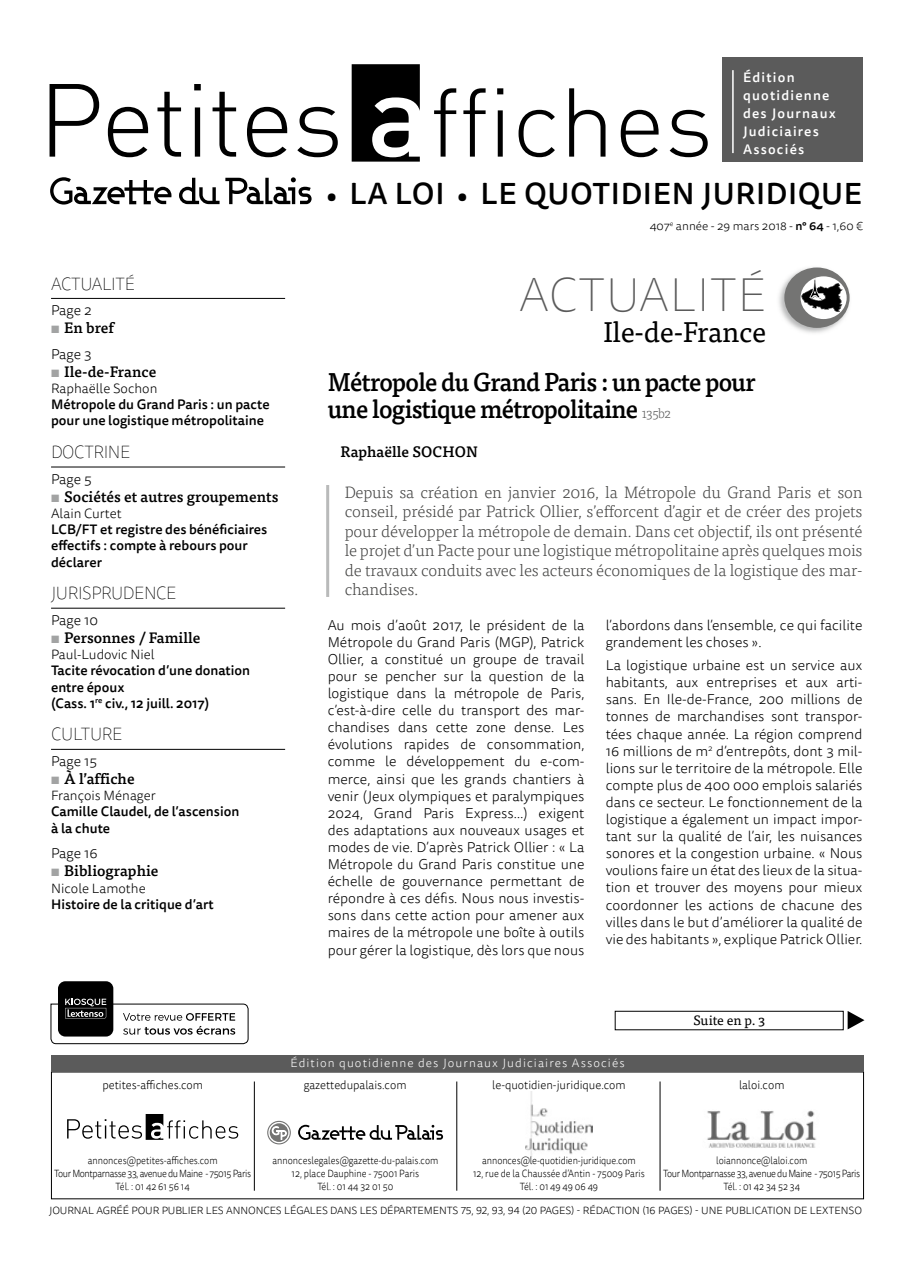
<style>
.page{position:relative;width:915px;height:1263px;background:#fff}
.page>*{position:absolute;margin:0;border:0;box-sizing:border-box;transform-origin:0 0}
.t1{font:100 48px "Tisa Sans OT";letter-spacing:.01em;color:#5b5b5b}
.t2{font:500 30px "Tisa Sans OT";letter-spacing:.02em;color:#000}
.t3{font:28.5px "Tisa OT";letter-spacing:-.01em;color:#000}
.t4{font:500 25.5px/27px "Tisa OT";letter-spacing:-.03em;color:#000;scale:.95 1}
.t5{font:100 18px "Tisa Sans OT";letter-spacing:-.02em;color:#000;scale:.95 1}
.t6{font:300 16.5px/19.5px "Tisa OT";letter-spacing:-.01em;color:#444443;text-align:justify}
.t7{font:500 15px "Tisa OT";color:#000}
.t8{font:300 14.25px/17.1px "Tisa Sans OT";color:#000;text-align:justify}
.t9{font:500 13.5px/16.2px "Tisa Sans OT";color:#000}
.t10{font:300 13.5px "Tisa Sans OT";color:#000}
.t11{font:500 13.5px/18px "Tisa Sans OT";letter-spacing:.09em;color:#fff}
.t12{font:13.5px "Tisa OT";color:#000}
.t13{font:300 12px "Tisa Sans OT";color:#000;scale:.95 1}
.t14{font:300 12px "Tisa Sans OT";letter-spacing:.09em;color:#fff}
.t15{font:300 12px "Tisa Sans OT";color:#000}
.t16{font:300 10.5px/12.6px "Tisa Sans OT";letter-spacing:-.04em;color:#000;text-align:center;scale:.88 1}
.t17{font:300 10.5px/12.6px "Tisa Sans OT";letter-spacing:-.01em;color:#000;text-align:center;scale:.88 1}
.t18{font:300 10.5px "Tisa Sans OT";letter-spacing:-.01em;color:#000}
.s1{font-weight:700;color:#a2a3a3}
.s2{font-size:27px}
.s3{font-weight:500}
.s4{font-weight:300;font-size:13.5px;color:#5b5b5b}
</style>
<div class="page">
<div style="left:721px;top:58px;width:140px;height:104px;background:#5b5b5b"></div>
<hr style="left:732px;top:70px;width:1px;height:83px;background:#fff">
<svg style="left:50px;top:84px;width:49px;height:73px"></svg>
<svg style="left:108px;top:107px;width:40px;height:50px"></svg>
<svg style="left:157px;top:92px;width:24px;height:65px"></svg>
<svg style="left:194px;top:84px;width:7px;height:73px"></svg>
<svg style="left:212px;top:92px;width:24px;height:65px"></svg>
<svg style="left:247px;top:107px;width:40px;height:50px"></svg>
<svg style="left:297px;top:107px;width:40px;height:50px"></svg>
<svg style="left:351px;top:64px;width:68px;height:98px"></svg>
<svg style="left:434px;top:88px;width:22px;height:69px"></svg>
<svg style="left:463px;top:88px;width:22px;height:69px"></svg>
<svg style="left:497px;top:88px;width:6px;height:69px"></svg>
<svg style="left:518px;top:110px;width:36px;height:47px"></svg>
<svg style="left:569px;top:88px;width:36px;height:69px"></svg>
<svg style="left:620px;top:110px;width:38px;height:47px"></svg>
<svg style="left:669px;top:110px;width:38px;height:47px"></svg>
<svg style="left:50px;top:177px;width:121px;height:28px"></svg>
<svg style="left:179px;top:178px;width:40px;height:26px"></svg>
<svg style="left:225px;top:177px;width:86px;height:27px"></svg>
<img style="left:525px;top:1091px;width:67px;height:65px">
<svg style="left:67px;top:1114px;width:171px;height:26px"></svg>
<img style="left:707px;top:1110px;width:110px;height:38px">
<hr style="left:659px;top:1081px;width:1px;height:110px;background:#000">
<hr style="left:456px;top:1081px;width:1px;height:110px;background:#000">
<hr style="left:254px;top:1081px;width:1px;height:110px;background:#000">
<svg style="left:269px;top:1123px;width:19px;height:19px"></svg>
<svg style="left:298px;top:1125px;width:145px;height:15px"></svg>
<svg style="left:271px;top:1126px;width:16px;height:14px"></svg>
<div style="left:267px;top:1121px;width:24px;height:23px;border:1px solid #747473;border-radius:50%"></div>
<div style="left:51px;top:1055px;width:812px;height:16px;background:#5b5b5b"></div>
<div style="left:58px;top:981px;width:55px;height:55px;background:#000;border-radius:7px"></div>
<svg style="left:50px;top:999px;width:199px;height:45px"></svg>
<div style="left:614px;top:1011px;width:229px;height:19px;border:1px solid #000"></div>
<svg style="left:847px;top:1011px;width:17px;height:18px"></svg>
<hr style="left:51px;top:298px;width:234px;height:1px;background:#000">
<hr style="left:51px;top:467px;width:234px;height:1px;background:#000">
<hr style="left:51px;top:608px;width:234px;height:1px;background:#000">
<hr style="left:51px;top:749px;width:234px;height:1px;background:#000">
<img style="left:779px;top:268px;width:71px;height:65px">
<div style="left:784px;top:267px;width:65px;height:61px;background:#747473;border-radius:50%"></div>
<div style="left:800px;top:276px;width:46px;height:43px;background:#fff;border-radius:50%"></div>
<svg style="left:801px;top:278px;width:41px;height:34px"></svg>
<hr style="left:326px;top:485px;width:3px;height:112px;background:#b9baba">
<p class="t5" style="left:51px;top:273px;width:63px">ACTUALITÉ</p>
<p class="t8" style="left:51px;top:303px;width:42px">Page 2</p>
<p class="t7" style="left:51px;top:319px;width:64px"><span class="s1">▪</span> En bref</p>
<p class="t8" style="left:51px;top:346px;width:42px">Page 3</p>
<p class="t7" style="left:51px;top:362px;width:107px"><span class="s1">▪</span> Ile-de-France</p>
<p class="t10" style="left:51px;top:380px;width:108px">Raphaëlle Sochon</p>
<p class="t9" style="left:51px;top:397px;width:220px">Métropole du Grand Paris : un pacte pour une logistique métropolitaine</p>
<p class="t5" style="left:51px;top:441px;width:85px">DOCTRI NE</p>
<p class="t8" style="left:51px;top:471px;width:42px">Page 5</p>
<p class="t7" style="left:51px;top:487px;width:229px"><span class="s1">▪</span> Sociétés et autres groupements</p>
<p class="t10" style="left:51px;top:505px;width:72px">Alain Curtet</p>
<p class="t9" style="left:51px;top:522px;width:218px">LCB/FT et registre des bénéficiaires effectifs : compte à rebours pour déclarer</p>
<p class="t5" style="left:51px;top:583px;width:133px">JU RISPRU DENCE</p>
<p class="t8" style="left:51px;top:612px;width:48px">Page 10</p>
<p class="t7" style="left:51px;top:628px;width:151px"><span class="s1">▪</span> Personnes / Famille</p>
<p class="t10" style="left:51px;top:646px;width:105px">Paul-Ludovic Niel</p>
<p class="t9" style="left:51px;top:663px;width:200px">Tacite révocation d’une donation entre époux<br>(Cass. 1<sup>re</sup> civ., 12 juill. 2017)</p>
<p class="t5" style="left:51px;top:724px;width:12px">CULTU</p>
<p class="t5" style="left:102px;top:724px;width:23px">RE</p>
<p class="t8" style="left:51px;top:753px;width:47px">Page 15</p>
<p class="t7" style="left:51px;top:770px;width:85px"><span class="s1">▪</span> À l’affiche</p>
<p class="t10" style="left:51px;top:788px;width:106px">François Ménager</p>
<p class="t9" style="left:51px;top:804px;width:190px">Camille Claudel, de l’ascension à la chute</p>
<p class="t8" style="left:51px;top:846px;width:48px">Page 16</p>
<p class="t7" style="left:51px;top:862px;width:109px"><span class="s1">▪</span> Bibliographie</p>
<p class="t10" style="left:51px;top:880px;width:96px">Nicole Lamothe</p>
<p class="t9" style="left:51px;top:897px;width:164px">Histoire de la critique d’art</p>
<p class="t11" style="left:742px;top:69px;width:94px">Édition quotidienne des Journaux<br>Judiciaires<br>Associés</p>
<h2 class="t2" style="left:326px;top:175px;width:537px"><span class="s2">•</span> LA LOI <span class="s2">•</span> LE QUOTIDIEN JURIDIQUE</h2>
<p class="t15" style="left:649px;top:219px;width:214px">407<sup>e</sup> année - 29 mars 2018 - <span class="s3">n° 64</span> - 1,60 €</p>
<h1 class="t1" style="left:519px;top:267px;width:248px">ACTUALITÉ</h1>
<h3 class="t3" style="left:603px;top:315px;width:164px">Ile-de-France</h3>
<h3 class="t4" style="left:327px;top:369px;width:452px">Métropole du Grand Paris : un pacte pour une logistique métropolitaine <span class="s4">135b2</span></h3>
<p class="t7" style="left:340px;top:443px;width:139px">Raphaëlle SOCHON</p>
<p class="t6" style="left:344px;top:483px;width:519px">Depuis sa création en janvier 2016, la Métropole du Grand Paris et son conseil, présidé par Patrick Ollier, s’efforcent d’agir et de créer des projets pour développer la métropole de demain. Dans cet objectif, ils ont présenté le projet d’un Pacte pour une logistique métropolitaine après quelques mois de travaux conduits avec les acteurs économiques de la logistique des mar&shy;chandises.</p>
<p class="t8" style="left:327px;top:617px;width:258px">Au mois d’août 2017, le président de la Métropole du Grand Paris (MGP), Patrick Ollier, a constitué un groupe de travail pour se pencher sur la question de la logistique dans la métropole de Paris, c’est-à-dire celle du transport des mar&shy;chandises dans cette zone dense. Les évolutions rapides de consommation, comme le développement du e-com&shy;merce, ainsi que les grands chantiers à venir (Jeux olympiques et paralympiques 2024, Grand Paris Express…) exigent des adaptations aux nouveaux usages et modes de vie. D’après Patrick Ollier : « La Métropole du Grand Paris constitue une échelle de gouvernance permettant de répondre à ces défis. Nous nous investis&shy;sons dans cette action pour amener aux maires de la métropole une boîte à outils pour gérer la logistique, dès lors que nous</p>
<p class="t8" style="left:605px;top:617px;width:258px">l’abordons dans l’ensemble, ce qui facilite grandement les choses ».</p>
<p class="t8" style="left:605px;top:657px;width:258px">La logistique urbaine est un service aux habitants, aux entreprises et aux arti&shy;sans. En Ile-de-France, 200 millions de tonnes de marchandises sont transpor&shy;tées chaque année. La région comprend 16 millions de m<sup>2</sup> d’entrepôts, dont 3 mil&shy;lions sur le territoire de la métropole. Elle compte plus de 400 000 emplois salariés dans ce secteur. Le fonctionnement de la logistique a également un impact impor&shy;tant sur la qualité de l’air, les nuisances sonores et la congestion urbaine. « Nous voulions faire un état des lieux de la situa&shy;tion et trouver des moyens pour mieux coordonner les actions de chacune des villes dans le but d’améliorer la qualité de vie des habitants », explique Patrick Ollier.</p>
<p class="t13" style="left:102px;top:1077px;width:107px">petites-affiches.com</p>
<p class="t14" style="left:290px;top:1055px;width:335px">Édition quotidienne des Journaux Judiciaires Associés</p>
<p class="t12" style="left:693px;top:1013px;width:73px">Suite en p. 3</p>
<p class="t13" style="left:303px;top:1077px;width:110px">gazettedupalais.com</p>
<p class="t13" style="left:492px;top:1077px;width:142px">le-quotidien-juridique.com</p>
<p class="t13" style="left:738px;top:1077px;width:49px">laloi.com</p>
<p class="t16" style="left:54px;top:1155px;width:225px">annonces@petites-affiches.com<br>Tour Montparnasse 33, avenue du Maine - 75015 Paris<br>Tél. : 01 42 61 56 14</p>
<p class="t17" style="left:272px;top:1155px;width:190px">annonceslegales@gazette-du-palais.com<br>12, place Dauphine - 75001 Paris<br>Tél. : 01 44 32 01 50</p>
<p class="t17" style="left:473px;top:1155px;width:197px">annonces@le-quotidien-juridique.com<br>12, rue de la Chaussée d’Antin - 75009 Paris<br>Tél. : 01 49 49 06 49</p>
<p class="t16" style="left:663px;top:1155px;width:225px">loiannonce@laloi.com<br>Tour Montparnasse 33, avenue du Maine - 75015 Paris<br>Tél. : 01 42 34 52 34</p>
<p class="t18" style="left:49px;top:1204px;width:814px">JOURNAL AGRÉÉ POUR PUBLIER LES ANNONCES LÉGALES DANS LES DÉPARTEMENTS 75, 92, 93, 94 (20 PAGES) - RÉDACTION (16 PAGES) - UNE PUBLICATION DE LEXTENSO</p>
</div>
